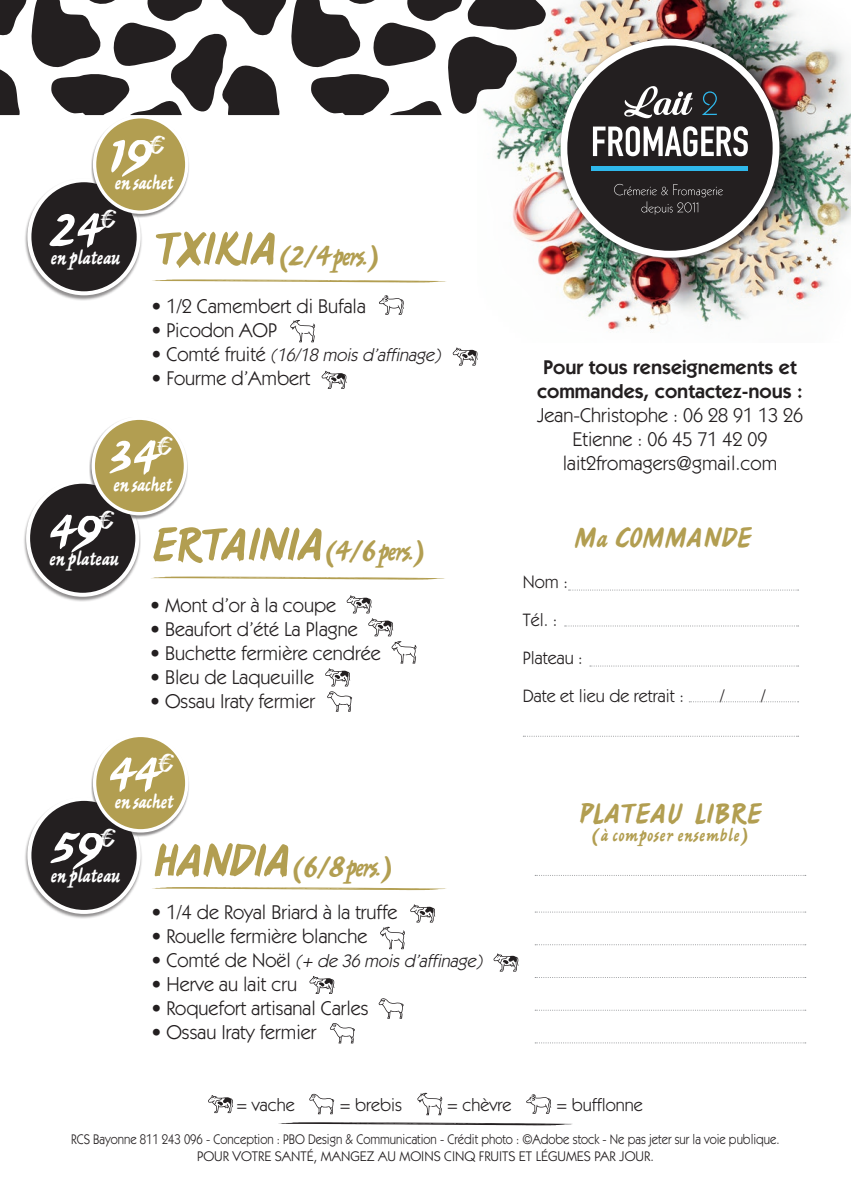
<style>
.page{position:relative;width:851px;height:1191px;background:#fff}
.page>*{position:absolute;margin:0;border:0;box-sizing:border-box;transform-origin:0 0}
.t1{font:50px "Ashley Script";letter-spacing:-.05em;color:#fff}
.t2{font:50px "Ashley Script";letter-spacing:-.1em;color:#b29e51}
.t3{font:30px "Ashley Script";letter-spacing:-.05em;color:#b29e51}
.t4{font:22px "Ashley Script";letter-spacing:-.05em;color:#fff}
.t5{font:20px/24px "Itc Kabel";color:#231f20;text-align:center}
.t6{font:600 20px/24px "Itc Kabel";color:#231f20;text-align:center}
.t7{font:20px "Ashley Script";color:#b29e51}
.t8{font:18px "Itc Kabel";color:#231f20}
.t9{font:italic 18px "Itc Kabel";color:#231f20}
.t10{font:14px "Itc Kabel";color:#231f20;scale:.9 1}
.t11{font:14px "Itc Kabel";color:#231f20}
.s1{font-size:50px}
.s2{font-style:normal;font-size:20px}
</style>
<div class="page">
<img style="left:488px;top:0;width:362px;height:330px">
<svg style="left:0;top:0;width:545px;height:118px"></svg>
<svg style="left:208px;top:1095px;width:25px;height:18px"></svg>
<svg style="left:417px;top:1092px;width:25px;height:23px"></svg>
<svg style="left:309px;top:1093px;width:25px;height:21px"></svg>
<svg style="left:526px;top:1094px;width:25px;height:19px"></svg>
<svg style="left:152px;top:279px;width:294px;height:3px"></svg>
<div style="left:24px;top:178px;width:118px;height:123px;background:#231f20;opacity:.5"></div>
<div style="left:29px;top:180px;width:110px;height:113px;background:#231f20;border-radius:50%"></div>
<div style="left:27px;top:178px;width:114px;height:117px;border:4px solid #fff;border-radius:50%"></div>
<div style="left:23px;top:480px;width:118px;height:122px;background:#231f20;opacity:.5"></div>
<div style="left:28px;top:482px;width:109px;height:113px;background:#231f20;border-radius:50%"></div>
<div style="left:26px;top:480px;width:113px;height:117px;border:4px solid #fff;border-radius:50%"></div>
<div style="left:24px;top:797px;width:118px;height:122px;background:#231f20;opacity:.5"></div>
<div style="left:29px;top:799px;width:110px;height:113px;background:#231f20;border-radius:50%"></div>
<div style="left:27px;top:797px;width:114px;height:117px;border:4px solid #fff;border-radius:50%"></div>
<div style="left:91px;top:116px;width:98px;height:102px;background:#231f20;opacity:.5"></div>
<div style="left:95px;top:117px;width:92px;height:95px;background:#b29e51;border-radius:50%"></div>
<div style="left:93px;top:115px;width:95px;height:99px;border:3px solid #fff;border-radius:50%"></div>
<div style="left:90px;top:417px;width:98px;height:103px;background:#231f20;opacity:.5"></div>
<div style="left:93px;top:418px;width:92px;height:95px;background:#b29e51;border-radius:50%"></div>
<div style="left:91px;top:416px;width:96px;height:99px;border:3px solid #fff;border-radius:50%"></div>
<div style="left:91px;top:734px;width:98px;height:103px;background:#231f20;opacity:.5"></div>
<div style="left:95px;top:735px;width:92px;height:96px;background:#b29e51;border-radius:50%"></div>
<div style="left:93px;top:733px;width:95px;height:99px;border:3px solid #fff;border-radius:50%"></div>
<svg style="left:151px;top:576px;width:294px;height:3px"></svg>
<svg style="left:325px;top:595px;width:91px;height:116px"></svg>
<svg style="left:330px;top:1023px;width:25px;height:20px"></svg>
<svg style="left:378px;top:998px;width:25px;height:20px"></svg>
<svg style="left:380px;top:904px;width:55px;height:45px"></svg>
<svg style="left:493px;top:953px;width:25px;height:18px"></svg>
<svg style="left:309px;top:976px;width:25px;height:18px"></svg>
<svg style="left:321px;top:371px;width:25px;height:18px"></svg>
<svg style="left:290px;top:320px;width:25px;height:22px"></svg>
<svg style="left:452px;top:347px;width:25px;height:18px"></svg>
<svg style="left:379px;top:295px;width:25px;height:20px"></svg>
<svg style="left:152px;top:887px;width:294px;height:3px"></svg>
<svg style="left:535px;top:911px;width:270px;height:1px"></svg>
<svg style="left:535px;top:944px;width:270px;height:1px"></svg>
<svg style="left:535px;top:875px;width:270px;height:1px"></svg>
<svg style="left:535px;top:1009px;width:270px;height:1px"></svg>
<svg style="left:535px;top:977px;width:270px;height:1px"></svg>
<svg style="left:535px;top:1042px;width:270px;height:1px"></svg>
<svg style="left:568px;top:589px;width:230px;height:1px"></svg>
<svg style="left:564px;top:625px;width:234px;height:1px"></svg>
<svg style="left:589px;top:665px;width:209px;height:1px"></svg>
<svg style="left:523px;top:735px;width:275px;height:1px"></svg>
<svg style="left:689px;top:701px;width:109px;height:1px"></svg>
<svg style="left:278px;top:1122px;width:294px;height:3px"></svg>
<div style="left:556px;top:34px;width:231px;height:232px;background:#231f20;opacity:.75"></div>
<div style="left:560px;top:39px;width:219px;height:219px;background:#fff;border-radius:50%"></div>
<div style="left:567px;top:46px;width:205px;height:205px;background:#231f20;border-radius:50%"></div>
<svg style="left:624px;top:86px;width:68px;height:32px"></svg>
<svg style="left:702px;top:91px;width:15px;height:24px"></svg>
<svg style="left:593px;top:126px;width:154px;height:30px"></svg>
<svg style="left:614px;top:184px;width:108px;height:31px"></svg>
<hr style="left:591px;top:167px;width:156px;height:4px;background:#2fb8eb">
<p class="t1" style="left:108px;top:127px;width:59px">19<sup>€</sup></p>
<p class="t4" style="left:114px;top:170px;width:61px">en sachet</p>
<p class="t1" style="left:49px;top:201px;width:69px">24<sup>€</sup></p>
<p class="t4" style="left:50px;top:244px;width:72px">en plateau</p>
<p class="t3" style="left:151px;top:238px;width:229px"><span class="s1">TXIKIA</span> (2/4 pers.)</p>
<p class="t5" style="left:151px;top:294px;width:216px">• 1/2 Camembert di Bufala</p>
<p class="t5" style="left:151px;top:318px;width:127px">• Picodon AOP</p>
<p class="t9" style="left:151px;top:344px;width:294px"><span class="s2">• C o m t é f r u i t é</span> (16/18 moisd’affinage)</p>
<p class="t5" style="left:151px;top:366px;width:160px">• Fourme d’Ambert</p>
<p class="t1" style="left:106px;top:428px;width:68px">34<sup>€</sup></p>
<p class="t4" style="left:113px;top:471px;width:61px">en sachet</p>
<p class="t1" style="left:48px;top:503px;width:68px">49<sup>€</sup></p>
<p class="t4" style="left:49px;top:546px;width:72px">en plateau</p>
<p class="t2" style="left:150px;top:516px;width:177px">ERTAINIA</p>
<p class="t3" style="left:324px;top:534px;width:102px">(4/6 pers.)</p>
<p class="t5" style="left:150px;top:593px;width:188px">• Mont d’or à la coupe</p>
<p class="t5" style="left:150px;top:617px;width:209px">• Beaufort d’été La Plagne</p>
<p class="t5" style="left:150px;top:641px;width:232px">• Buchette fermière cendrée</p>
<p class="t5" style="left:150px;top:665px;width:165px">• Bleu de Laqueuille</p>
<p class="t5" style="left:150px;top:689px;width:167px">• Ossau Iraty fermier</p>
<p class="t1" style="left:108px;top:746px;width:68px">44<sup>€</sup></p>
<p class="t4" style="left:114px;top:788px;width:61px">en sachet</p>
<p class="t1" style="left:49px;top:820px;width:68px">59<sup>€</sup></p>
<p class="t4" style="left:50px;top:863px;width:72px">en plateau</p>
<p class="t3" style="left:151px;top:850px;width:243px"><span class="s1">HANDIA</span> (6/8 pers.)</p>
<p class="t5" style="left:151px;top:900px;width:248px">• 1/4 de Royal Briard à la truffe</p>
<p class="t5" style="left:151px;top:924px;width:218px">• Rouelle fermière blanche</p>
<p class="t9" style="left:151px;top:950px;width:336px"><span class="s2">• C o m t é d e N o ë l</span> (+ de 36 moisd’affinage)</p>
<p class="t5" style="left:151px;top:972px;width:147px">• Herve au lait cru</p>
<p class="t5" style="left:151px;top:996px;width:219px">• Roquefort artisanal Carles</p>
<p class="t5" style="left:151px;top:1020px;width:167px">• Ossau Iraty fermier</p>
<p class="t6" style="left:537px;top:355px;width:267px">Pour tous renseignements et commandes, contactez-nous :</p>
<p class="t5" style="left:536px;top:403px;width:268px">Jean-Christophe : 06 28 91 13 26<br>Etienne : 06 45 71 42 09</p>
<p class="t5" style="left:562px;top:451px;width:216px">lait2fromagers@gmail.com</p>
<p class="t3" style="left:573px;top:521px;width:181px">Ma COMMANDE</p>
<p class="t8" style="left:522px;top:571px;width:47px">Nom :</p>
<p class="t8" style="left:522px;top:609px;width:36px">Tél. :</p>
<p class="t8" style="left:522px;top:647px;width:61px">Plateau :</p>
<p class="t8" style="left:522px;top:685px;width:162px">Date et lieu de retrait :</p>
<p class="t8" style="left:719px;top:685px;width:7px">/</p>
<p class="t8" style="left:760px;top:685px;width:7px">/</p>
<p class="t3" style="left:577px;top:796px;width:186px">PLATEAU LIBRE</p>
<p class="t7" style="left:591px;top:823px;width:158px">(à composer ensemble)</p>
<p class="t8" style="left:236px;top:1094px;width:60px">= vache</p>
<p class="t8" style="left:340px;top:1094px;width:64px">= brebis</p>
<p class="t8" style="left:447px;top:1094px;width:66px">= chèvre</p>
<p class="t8" style="left:556px;top:1094px;width:88px">= bufflonne</p>
<p class="t10" style="left:71px;top:1131px;width:788px">RCS Bayonne 811 243 096 - Conception : PBO Design &amp; Communication - Crédit photo : ©Adobe stock - Ne pas jeter sur la voie publique.</p>
<p class="t11" style="left:197px;top:1147px;width:458px">POUR VOTRE SANTÉ, MANGEZ AU MOINS CINQ FRUITS ET LÉGUMES PAR JOUR.</p>
</div>
